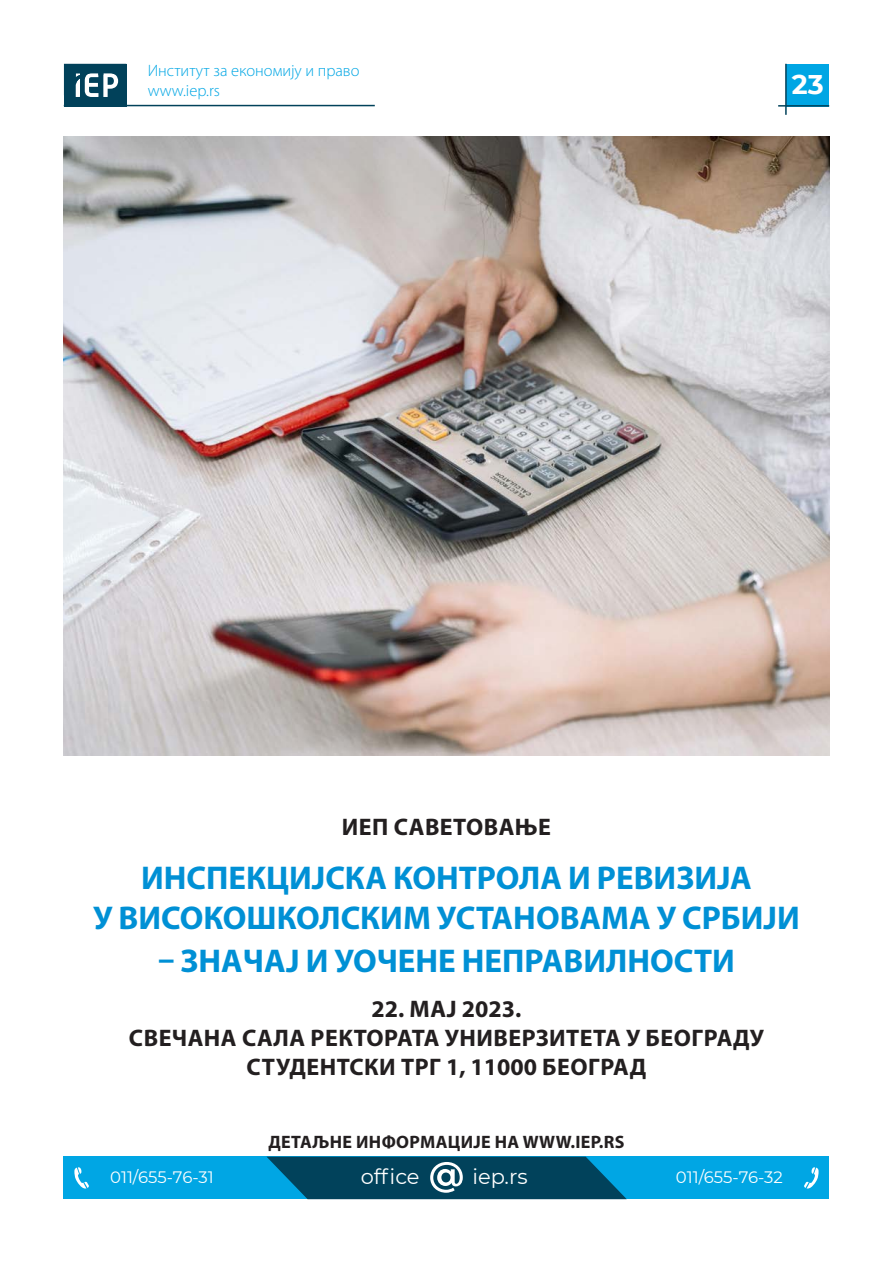
<style>
.page{position:relative;width:893px;height:1263px;background:#fff}
.page>*{position:absolute;margin:0;border:0;box-sizing:border-box;transform-origin:0 0}
.t1{font:700 33px/39.6px "Myriad Pro";color:#0090d5;text-align:center}
.t2{font:700 27px "Montserrat";color:#fff}
.t3{font:700 24px/28.8px "Myriad Pro";letter-spacing:.02em;color:#231f20;text-align:center}
.t4{font:21px "Montserrat";letter-spacing:-.005em;color:#fff}
.t5{font:700 18px "Myriad Pro";letter-spacing:.02em;color:#231f20}
.t6{font:300 16.5px/19.8px "Myriad Pro";color:#00a6e4}
.t7{font:16.5px "Montserrat";color:#fff}
</style>
<div class="page">
<div style="left:787px;top:64px;width:42px;height:42px;background:#00a6e4"></div>
<hr style="left:778px;top:105px;width:51px;height:2px;background:#01425a">
<hr style="left:785px;top:64px;width:2px;height:51px;background:#01425a">
<div style="left:64px;top:64px;width:62px;height:42px;background:#01415a"></div>
<svg style="left:76px;top:95px;width:32px;height:2px"></svg>
<img style="left:75px;top:73px;width:44px;height:22px">
<hr style="left:64px;top:105px;width:311px;height:1px;background:#01425a">
<div style="left:64px;top:1157px;width:765px;height:42px;background:#00a6e4"></div>
<svg style="left:74px;top:1167px;width:15px;height:22px"></svg>
<svg style="left:804px;top:1167px;width:15px;height:22px"></svg>
<svg style="left:267px;top:1157px;width:360px;height:42px;background:#08536f"></svg>
<img style="left:64px;top:136px;width:765px;height:619px">
<p class="t6" style="left:148px;top:61px;width:213px">Институт за економију и право www.iep.rs</p>
<p class="t2" style="left:792px;top:65px;width:33px">23</p>
<p class="t3" style="left:342px;top:812px;width:211px">ИЕП САВЕТОВАЊЕ</p>
<h1 class="t1" style="left:93px;top:857px;width:708px">ИНСПЕКЦИЈСКА КОНТРОЛА И РЕВИЗИЈА<br>У ВИСОКОШКОЛСКИМ УСТАНОВАМА У СРБИЈИ</h1>
<h1 class="t1" style="left:158px;top:940px;width:578px">– ЗНАЧАЈ И УОЧЕНЕ НЕПРАВИЛНОСТИ</h1>
<p class="t3" style="left:129px;top:994px;width:636px">22. МАЈ 2023.<br>СВЕЧАНА САЛА РЕКТОРАТА УНИВЕРЗИТЕТА У БЕОГРАДУ<br>СТУДЕНТСКИ ТРГ 1, 11000 БЕОГРАД</p>
<p class="t5" style="left:268px;top:1130px;width:358px">ДЕТАЉНЕ ИНФОРМАЦИЈЕ НА WWW.IEP.RS</p>
<p class="t7" style="left:110px;top:1165px;width:105px">011/655-76-31</p>
<p class="t4" style="left:361px;top:1162px;width:60px">office</p>
<p class="t4" style="left:472px;top:1162px;width:57px">iep.rs</p>
<p class="t7" style="left:676px;top:1166px;width:108px">011/655-76-32</p>
</div>
